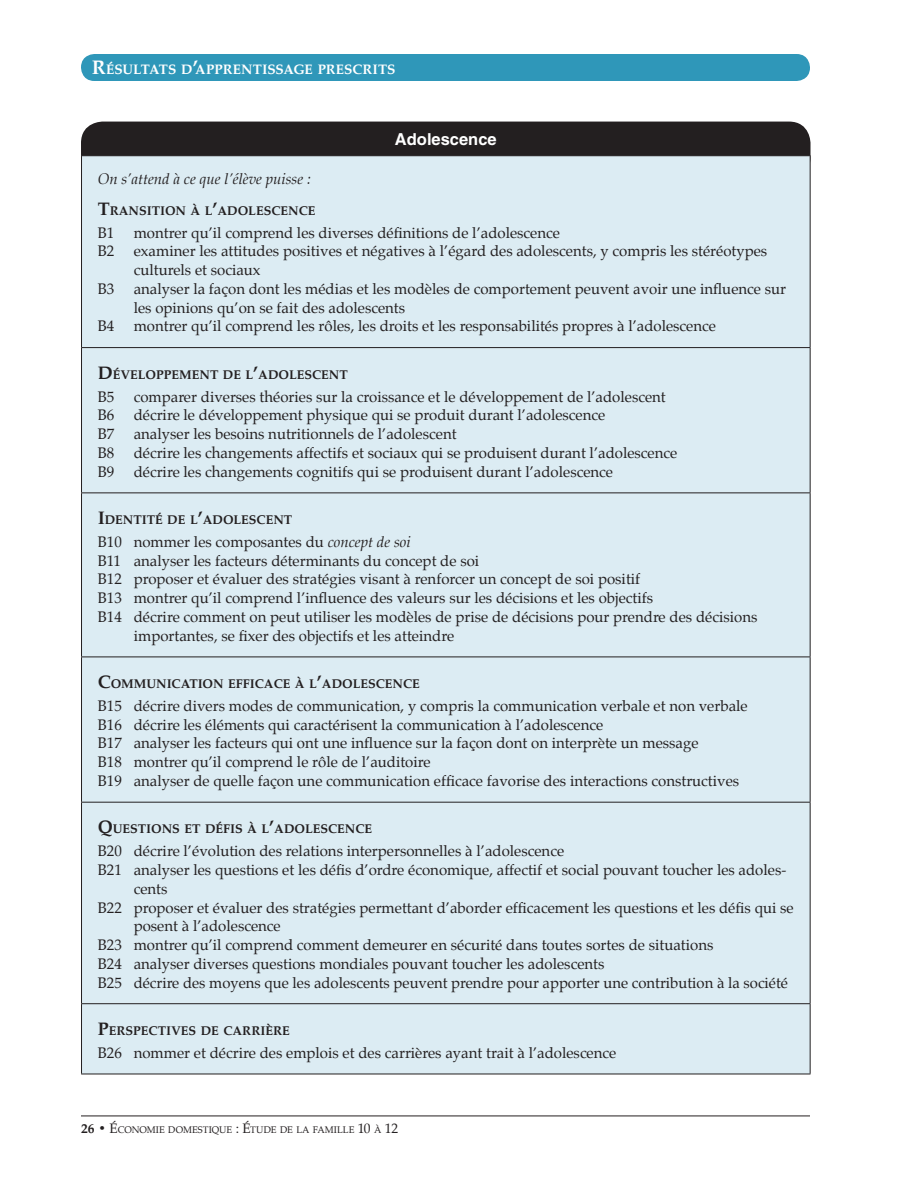
<style>
.page{position:relative;width:918px;height:1188px;background:#fff}
.page>*{position:absolute;margin:0;border:0;box-sizing:border-box;transform-origin:0 0}
.table_title{font:700 16.5px "Helvetica";color:#fff}
.Bullet_RAP{font:15px/18.8px "Palatino";color:#231f20}
.Body_text{font:italic 15px "Palatino";color:#231f20}
.t1{font:700 13.65px "Palatino";color:#fff}
.B_Head{font:700 12.6px "Palatino";color:#231f20}
.t2{font:9.45px "Palatino";color:#231f20}
.s1{font-size:19.5px}
.s2{font-size:18px}
.s3{font-style:italic}
.s4{font-weight:700;font-size:13.5px}
.s5{font-size:13.5px}
</style>
<div class="page">
<div style="left:81px;top:54px;width:729px;height:27px;background:#2f97b9;border-radius:14px"></div>
<hr style="left:81px;top:1116px;width:729px;height:1px;background:#231f20">
<div style="left:81px;top:122px;width:730px;height:57px;background:#231f20;border-radius:22px"></div>
<div style="left:82px;top:156px;width:728px;height:918px;background:#dcecf3"></div>
<hr style="left:81px;top:348px;width:1px;height:144px;background:#231f20">
<hr style="left:81px;top:493px;width:1px;height:164px;background:#231f20">
<hr style="left:81px;top:657px;width:1px;height:145px;background:#231f20">
<hr style="left:81px;top:803px;width:1px;height:200px;background:#231f20">
<hr style="left:81px;top:1004px;width:1px;height:70px;background:#231f20">
<hr style="left:810px;top:348px;width:1px;height:144px;background:#231f20">
<hr style="left:810px;top:493px;width:1px;height:164px;background:#231f20">
<hr style="left:810px;top:657px;width:1px;height:145px;background:#231f20">
<hr style="left:810px;top:803px;width:1px;height:200px;background:#231f20">
<hr style="left:810px;top:1004px;width:1px;height:70px;background:#231f20">
<hr style="left:81px;top:802px;width:730px;height:1px;background:#231f20">
<hr style="left:81px;top:156px;width:1px;height:191px;background:#231f20">
<hr style="left:810px;top:156px;width:1px;height:191px;background:#231f20">
<hr style="left:81px;top:492px;width:730px;height:1px;background:#231f20">
<hr style="left:81px;top:347px;width:730px;height:1px;background:#231f20">
<hr style="left:81px;top:657px;width:730px;height:1px;background:#231f20">
<hr style="left:81px;top:1003px;width:730px;height:1px;background:#231f20">
<hr style="left:81px;top:1074px;width:730px;height:1px;background:#231f20">
<p class="t1" style="left:92px;top:61px;width:305px"><span class="s1">R</span>ÉSULTATS D<span class="s1">’</span>APPRENTISSAGE PRESCRITS</p>
<p class="table_title" style="left:395px;top:129px;width:103px">Adolescence</p>
<p class="Body_text" style="left:98px;top:170px;width:215px">On s’attend à ce que l’élève puisse :</p>
<p class="B_Head" style="left:98px;top:202px;width:219px"><span class="s2">T</span>RANSITION À L<span class="s2">’</span>ADOLESCENCE</p>
<p class="Bullet_RAP" style="left:98px;top:224px;width:18px">B1</p>
<p class="Bullet_RAP" style="left:134px;top:224px;width:428px">montrer qu’il comprend les diverses définitions de l’adolescence</p>
<p class="Bullet_RAP" style="left:98px;top:243px;width:18px">B2</p>
<p class="Bullet_RAP" style="left:134px;top:243px;width:635px">examiner les attitudes positives et négatives à l’égard des adolescents, y compris les stéréotypes culturels et sociaux</p>
<p class="Bullet_RAP" style="left:98px;top:281px;width:18px">B3</p>
<p class="Bullet_RAP" style="left:134px;top:281px;width:654px">analyser la façon dont les médias et les modèles de comportement peuvent avoir une influence sur les opinions qu’on se fait des adolescents</p>
<p class="Bullet_RAP" style="left:98px;top:318px;width:18px">B4</p>
<p class="Bullet_RAP" style="left:134px;top:318px;width:584px">montrer qu’il comprend les rôles, les droits et les responsabilités propres à l’adolescence</p>
<p class="B_Head" style="left:98px;top:367px;width:251px"><span class="s2">D</span>ÉVELOPPEMENT DE L<span class="s2">’</span>ADOLESCENT</p>
<p class="Bullet_RAP" style="left:98px;top:388px;width:18px">B5</p>
<p class="Bullet_RAP" style="left:134px;top:388px;width:534px">comparer diverses théories sur la croissance et le développement de l’adolescent</p>
<p class="Bullet_RAP" style="left:98px;top:407px;width:18px">B6</p>
<p class="Bullet_RAP" style="left:134px;top:407px;width:473px">décrire le développement physique qui se produit durant l’adolescence</p>
<p class="Bullet_RAP" style="left:98px;top:426px;width:18px">B7</p>
<p class="Bullet_RAP" style="left:134px;top:426px;width:324px">analyser les besoins nutritionnels de l’adolescent</p>
<p class="Bullet_RAP" style="left:98px;top:445px;width:18px">B8</p>
<p class="Bullet_RAP" style="left:134px;top:445px;width:545px">décrire les changements affectifs et sociaux qui se produisent durant l’adolescence</p>
<p class="Bullet_RAP" style="left:98px;top:463px;width:18px">B9</p>
<p class="Bullet_RAP" style="left:134px;top:463px;width:481px">décrire les changements cognitifs qui se produisent durant l’adolescence</p>
<p class="B_Head" style="left:98px;top:512px;width:196px"><span class="s2">I</span>DENTITÉ DE L<span class="s2">’</span>ADOLESCENT</p>
<p class="Bullet_RAP" style="left:98px;top:534px;width:314px">B10 nommer les composantes du <span class="s3">concept de soi</span></p>
<p class="Bullet_RAP" style="left:98px;top:552px;width:383px">B11 analyser les facteurs déterminants du concept de soi</p>
<p class="Bullet_RAP" style="left:98px;top:571px;width:544px">B12 proposer et évaluer des stratégies visant à renforcer un concept de soi positif</p>
<p class="Bullet_RAP" style="left:98px;top:590px;width:557px">B13 montrer qu’il comprend l’influence des valeurs sur les décisions et les objectifs</p>
<p class="Bullet_RAP" style="left:134px;top:609px;width:625px;text-indent:-36px">B14 décrire comment on peut utiliser les modèles de prise de décisions pour prendre des décisions importantes, se fixer des objectifs et les atteindre</p>
<p class="B_Head" style="left:98px;top:676px;width:324px"><span class="s2">C</span>OMMUNICATION EFFICACE À L<span class="s2">’</span>ADOLESCENCE</p>
<p class="Bullet_RAP" style="left:98px;top:698px;width:652px">B15 décrire divers modes de communication, y compris la communication verbale et non verbale</p>
<p class="Bullet_RAP" style="left:98px;top:717px;width:507px">B16 décrire les éléments qui caractérisent la communication à l’adolescence</p>
<p class="Bullet_RAP" style="left:98px;top:735px;width:602px">B17 analyser les facteurs qui ont une influence sur la façon dont on interprète un message</p>
<p class="Bullet_RAP" style="left:98px;top:754px;width:334px">B18 montrer qu’il comprend le rôle de l’auditoire</p>
<p class="Bullet_RAP" style="left:98px;top:773px;width:643px">B19 analyser de quelle façon une communication efficace favorise des interactions constructives</p>
<p class="B_Head" style="left:98px;top:821px;width:276px"><span class="s2">Q</span>UESTIONS ET DÉFIS À L<span class="s2">’</span>ADOLESCENCE</p>
<p class="Bullet_RAP" style="left:98px;top:843px;width:468px">B20 décrire l’évolution des relations interpersonnelles à l’adolescence</p>
<p class="Bullet_RAP" style="left:134px;top:862px;width:654px;text-indent:-36px">B21 analyser les questions et les défis d’ordre économique, affectif et social pouvant toucher les adoles&shy;cents</p>
<p class="Bullet_RAP" style="left:134px;top:899px;width:662px;text-indent:-36px">B22 proposer et évaluer des stratégies permettant d’aborder efficacement les questions et les défis qui se posent à l’adolescence</p>
<p class="Bullet_RAP" style="left:98px;top:937px;width:617px">B23 montrer qu’il comprend comment demeurer en sécurité dans toutes sortes de situations</p>
<p class="Bullet_RAP" style="left:98px;top:956px;width:508px">B24 analyser diverses questions mondiales pouvant toucher les adolescents</p>
<p class="Bullet_RAP" style="left:98px;top:974px;width:692px">B25 décrire des moyens que les adolescents peuvent prendre pour apporter une contribution à la société</p>
<p class="B_Head" style="left:98px;top:1023px;width:194px"><span class="s2">P</span>ERSPECTIVES DE CARRIÈRE</p>
<p class="Bullet_RAP" style="left:98px;top:1045px;width:520px">B26 nommer et décrire des emplois et des carrières ayant trait à l’adolescence</p>
<p class="t2" style="left:81px;top:1123px;width:319px"><span class="s4">26 •</span> <span class="s5">É</span>CONOMIE DOMESTIQUE <span class="s5">: É</span>TUDE DE LA FAMILLE <span class="s5">10</span> À <span class="s5">12</span></p>
</div>
